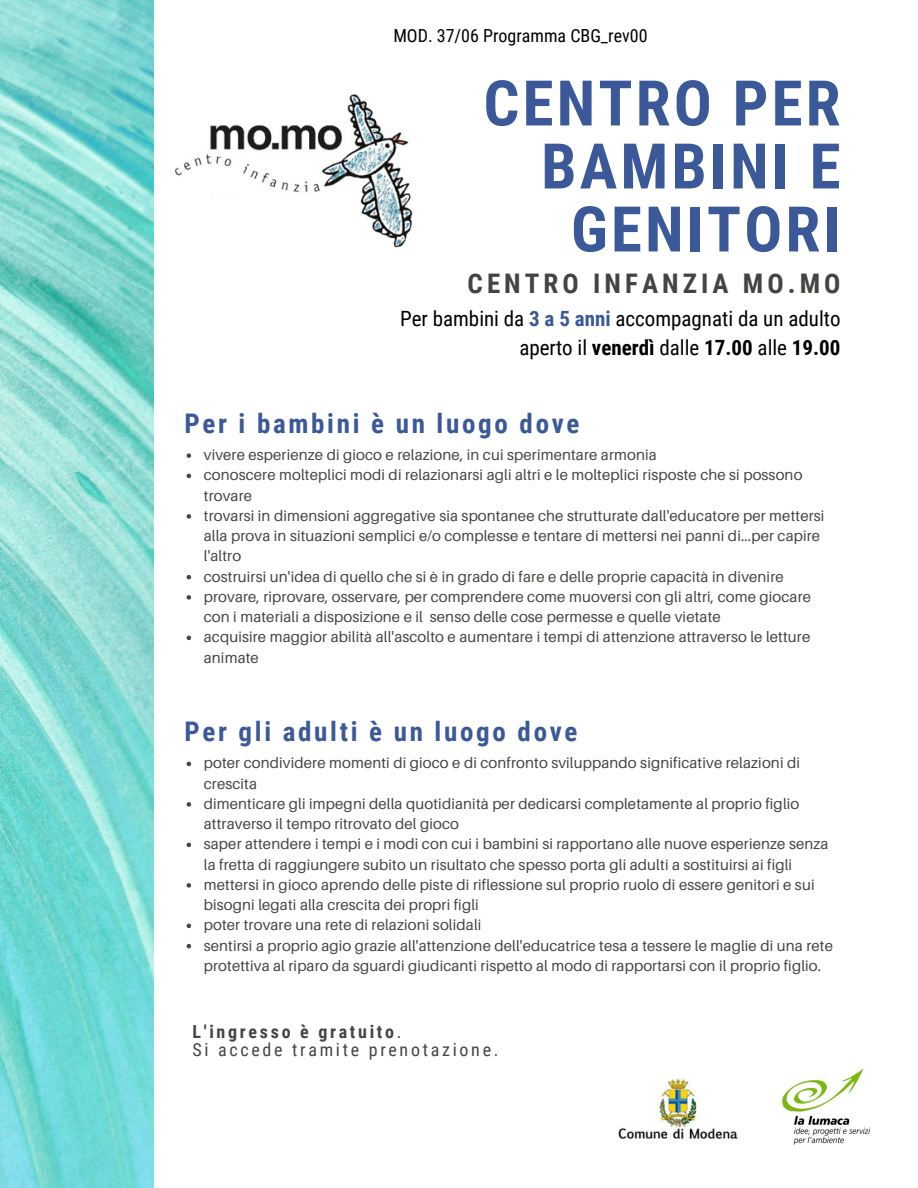
<style>
.page{position:relative;width:918px;height:1188px;background:#fff}
.page>*{position:absolute;margin:0;border:0;box-sizing:border-box;transform-origin:0 0}
.t1{font:700 63px/63px "Roboto Condensed";letter-spacing:.05em;color:#3b5998;text-align:right}
.t2{font:700 27px "Roboto Condensed";letter-spacing:.1em;color:#3b5998}
.t3{font:700 27px "Roboto Condensed";letter-spacing:.15em;color:#444440}
.t4{font:21px/29.2px "Roboto Condensed";color:#000;text-align:right}
.t5{font:18px/18px "Roboto Condensed";letter-spacing:.15em;color:#444440}
.t6{font:18px "Roboto Condensed";color:#000}
.t7{font:15px/20.2px "Aileron";letter-spacing:.01em;color:#444440}
.s1{font-weight:700;color:#3b5998}
.s2{font-weight:700}
</style>
<div class="page">
<img style="left:0;top:0;width:154px;height:1188px">
<img style="left:618px;top:1078px;width:120px;height:61px">
<img style="left:782px;top:1069px;width:89px;height:75px">
<img style="left:175px;top:94px;width:238px;height:154px">
<svg style="left:187px;top:453px;width:4px;height:5px"></svg>
<svg style="left:187px;top:474px;width:4px;height:4px"></svg>
<svg style="left:187px;top:514px;width:4px;height:5px"></svg>
<svg style="left:187px;top:575px;width:4px;height:4px"></svg>
<svg style="left:187px;top:595px;width:4px;height:5px"></svg>
<svg style="left:187px;top:636px;width:4px;height:4px"></svg>
<svg style="left:187px;top:762px;width:4px;height:4px"></svg>
<svg style="left:187px;top:802px;width:4px;height:5px"></svg>
<svg style="left:187px;top:843px;width:4px;height:4px"></svg>
<svg style="left:187px;top:883px;width:4px;height:5px"></svg>
<svg style="left:187px;top:924px;width:4px;height:4px"></svg>
<svg style="left:187px;top:944px;width:4px;height:4px"></svg>
<p class="t6" style="left:393px;top:25px;width:256px">MOD. 37/06 Programma CBG_rev00</p>
<p class="t1" style="left:484px;top:72px;width:359px">CENTRO PER<br>BAMBINI E<br>GENITORI</p>
<p class="t3" style="left:468px;top:268px;width:375px">CENTRO INFANZIA MO.MO</p>
<h4 class="t4" style="left:400px;top:304px;width:442px">Per bambini da <span class="s1">3 a 5 anni</span> accompagnati da un adulto aperto il <span class="s2">venerdì</span> dalle <span class="s2">17.00</span> alle <span class="s2">19.00</span></h4>
<h3 class="t2" style="left:184px;top:408px;width:397px">Per i bambini è un luogo dove</h3>
<p class="t7" style="left:204px;top:444px;width:454px">vivere esperienze di gioco e relazione, in cui sperimentare armonia</p>
<p class="t7" style="left:204px;top:465px;width:600px">conoscere molteplici modi di relazionarsi agli altri e le molteplici risposte che si possono trovare</p>
<p class="t7" style="left:204px;top:505px;width:622px">trovarsi in dimensioni aggregative sia spontanee che strutturate dall'educatore per mettersi alla prova in situazioni semplici e/o complesse e tentare di mettersi nei panni di...per capire l'altro</p>
<p class="t7" style="left:204px;top:566px;width:581px">costruirsi un'idea di quello che si è in grado di fare e delle proprie capacità in divenire</p>
<p class="t7" style="left:204px;top:586px;width:609px">provare, riprovare, osservare, per comprendere come muoversi con gli altri, come giocare con i materiali a disposizione e il senso delle cose permesse e quelle vietate</p>
<p class="t7" style="left:204px;top:627px;width:608px">acquisire maggior abilità all'ascolto e aumentare i tempi di attenzione attraverso le letture animate</p>
<h3 class="t2" style="left:184px;top:716px;width:395px">Per gli adulti è un luogo dove</h3>
<p class="t7" style="left:204px;top:753px;width:598px">poter condividere momenti di gioco e di confronto sviluppando significative relazioni di crescita</p>
<p class="t7" style="left:204px;top:793px;width:597px">dimenticare gli impegni della quotidianità per dedicarsi completamente al proprio figlio attraverso il tempo ritrovato del gioco</p>
<p class="t7" style="left:204px;top:834px;width:626px">saper attendere i tempi e i modi con cui i bambini si rapportano alle nuove esperienze senza la fretta di raggiungere subito un risultato che spesso porta gli adulti a sostituirsi ai figli</p>
<p class="t7" style="left:204px;top:874px;width:612px">mettersi in gioco aprendo delle piste di riflessione sul proprio ruolo di essere genitori e sui bisogni legati alla crescita dei propri figli</p>
<p class="t7" style="left:204px;top:915px;width:279px">poter trovare una rete di relazioni solidali</p>
<p class="t7" style="left:204px;top:935px;width:631px">sentirsi a proprio agio grazie all'attenzione dell'educatrice tesa a tessere le maglie di una rete protettiva al riparo da sguardi giudicanti rispetto al modo di rapportarsi con il proprio figlio.</p>
<h5 class="t5" style="left:192px;top:1023px;width:308px"><span class="s2">L'ingresso è gratuito</span>.<br>Si accede tramite prenotazione.</h5>
</div>
